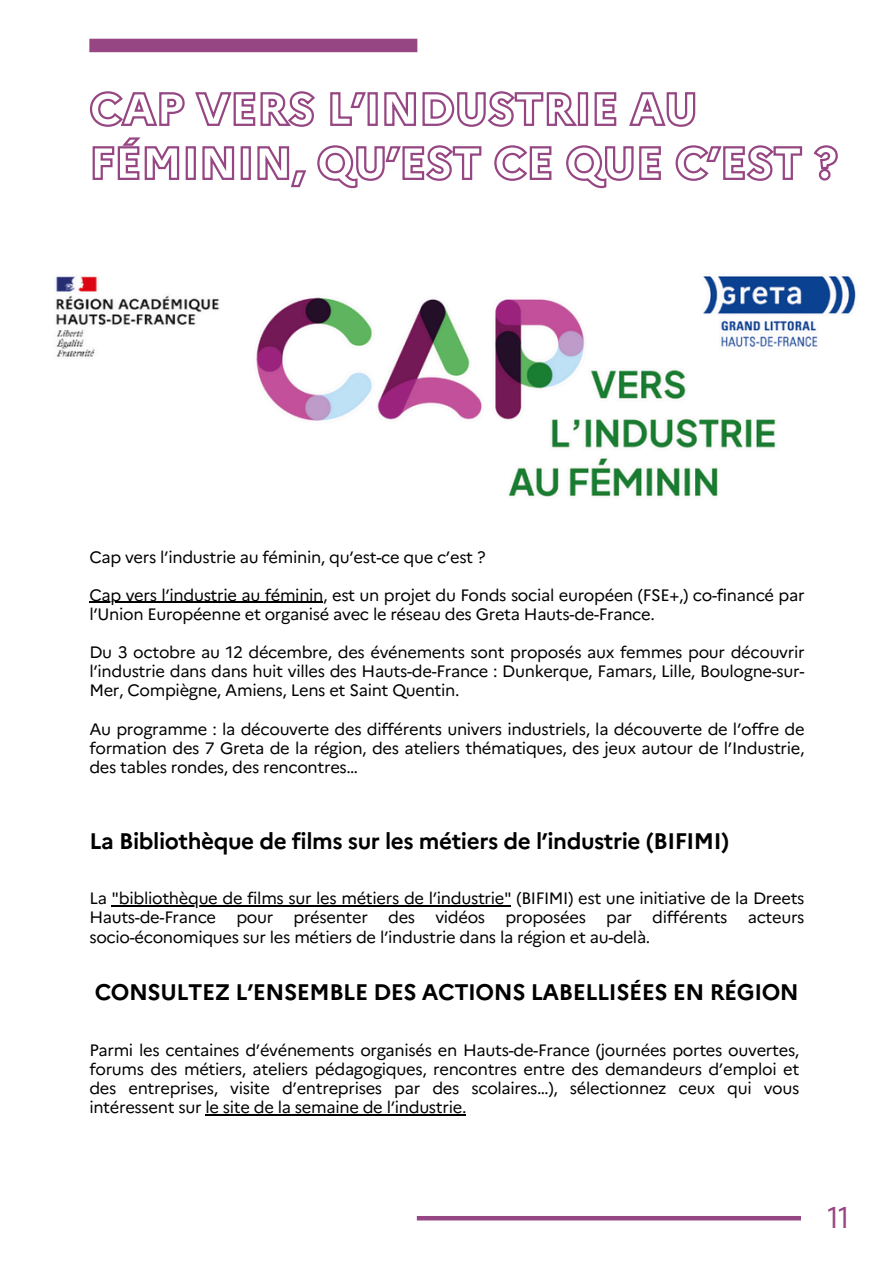
<style>
.page{position:relative;width:894px;height:1264px;background:#fff}
.page>*{position:absolute;margin:0;border:0;box-sizing:border-box;transform-origin:0 0}
.t1{font:30px "TT Fors";color:#964682}
.t2{font:700 22.5px "Marianne";letter-spacing:-.02em;color:#000}
.t3{font:16.5px/19.2px "Marianne";letter-spacing:-.02em;color:#000;text-align:justify}
</style>
<div class="page">
<img style="left:56px;top:276px;width:800px;height:221px">
<div style="left:89px;top:39px;width:328px;height:13px;background:#964682"></div>
<svg style="left:89px;top:91px;width:607px;height:36px"></svg>
<svg style="left:92px;top:137px;width:746px;height:52px"></svg>
<hr style="left:89px;top:602px;width:234px;height:1px;background:#000">
<hr style="left:111px;top:905px;width:400px;height:1px;background:#000">
<hr style="left:205px;top:1114px;width:261px;height:1px;background:#000">
<div style="left:417px;top:1215px;width:383px;height:5px;background:#964682"></div>
<p class="t3" style="left:89px;top:545px;width:397px">Cap vers l’industrie au féminin, qu’est-ce que c’est ?</p>
<p class="t3" style="left:89px;top:584px;width:716px">Cap vers l’industrie au féminin, est un projet du Fonds social européen (FSE+,) co-financé par l’Union Européenne et organisé avec le réseau des Greta Hauts-de-France.</p>
<p class="t3" style="left:89px;top:641px;width:716px">Du 3 octobre au 12 décembre, des événements sont proposés aux femmes pour découvrir l’industrie dans dans huit villes des Hauts-de-France : Dunkerque, Famars, Lille, Boulogne-sur-Mer, Compiègne, Amiens, Lens et Saint Quentin.</p>
<p class="t3" style="left:89px;top:718px;width:716px">Au programme : la découverte des différents univers industriels, la découverte de l’offre de formation des 7 Greta de la région, des ateliers thématiques, des jeux autour de l’Industrie, des tables rondes, des rencontres…</p>
<h3 class="t2" style="left:89px;top:823px;width:641px">La Bibliothèque de films sur les métiers de l’industrie (BIFIMI)</h3>
<p class="t3" style="left:89px;top:887px;width:716px">La "bibliothèque de films sur les métiers de l’industrie" (BIFIMI) est une initiative de la Dreets</p>
<h2 class="t3" style="left:89px;top:906px;width:716px">Hauts-de-France pour présenter des vidéos proposées par différents acteurs socio-économiques sur les métiers de l’industrie dans la région et au-delà.</h2>
<p class="t2" style="left:95px;top:974px;width:705px">CONSULTEZ L’ENSEMBLE DES ACTIONS LABELLISÉES EN RÉGION</p>
<p class="t3" style="left:89px;top:1039px;width:711px">Parmi les centaines d’événements organisés en Hauts-de-France (journées portes ouvertes, forums des métiers, ateliers pédagogiques, rencontres entre des demandeurs d’emploi et des entreprises, visite d’entreprises par des scolaires…), sélectionnez ceux qui vous intéressent sur le site de la semaine de l’industrie.</p>
<h1 class="t1" style="left:827px;top:1196px;width:23px">11</h1>
</div>
